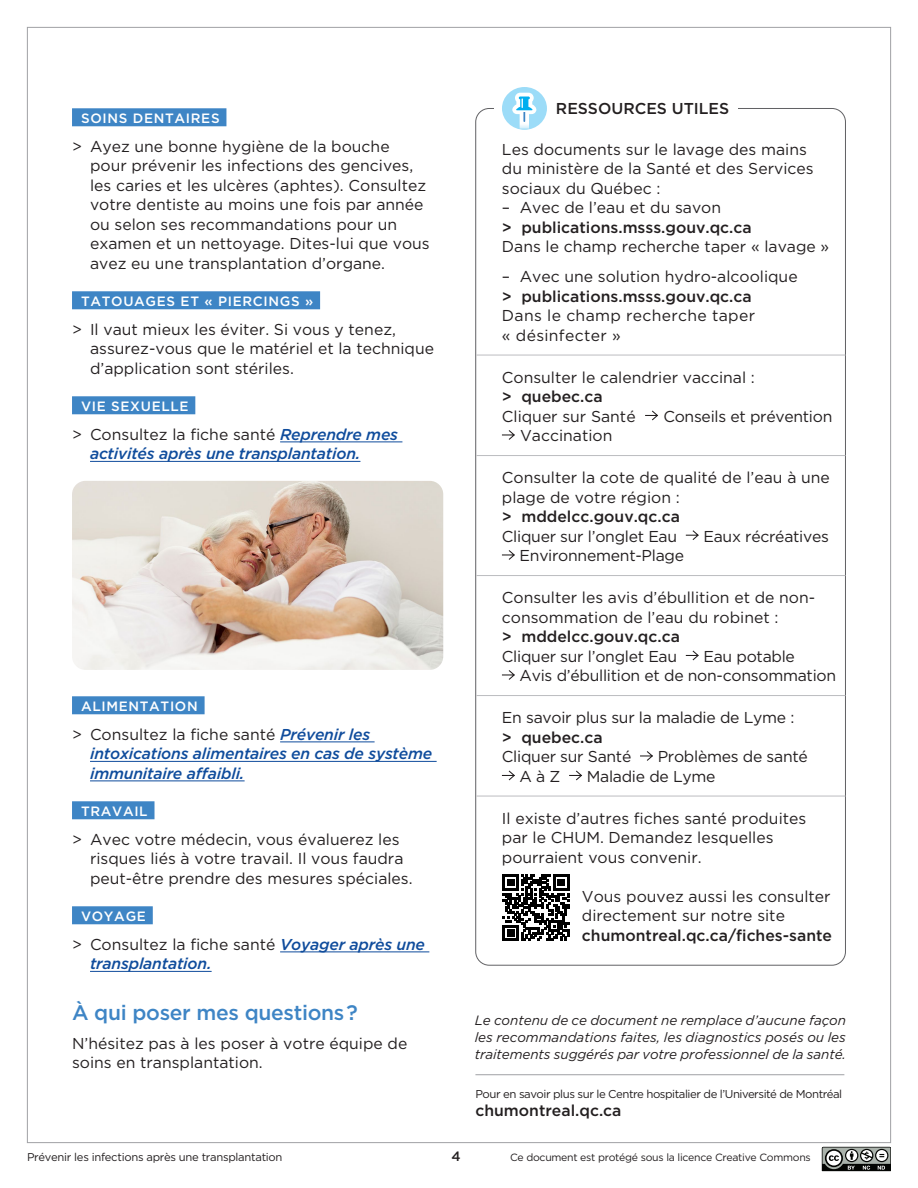
<style>
.page{position:relative;width:918px;height:1188px;background:#fff}
.page>*{position:absolute;margin:0;border:0;box-sizing:border-box;transform-origin:0 0}
.t1{font:500 21px "Gotham";letter-spacing:-.015em;color:#3e85c5}
.t2{font:15.75px/19.5px "Gotham";color:#231f20}
.t3{font:italic 500 15.75px/19.5px "Gotham";letter-spacing:-.015em;color:#0f4c9c}
.t4{font:500 15.75px "Gotham";color:#231f20}
.t5{font:15.75px/19.5px "Gotham";letter-spacing:.02em;color:#231f20}
.t6{font:italic 13.5px/17.4px "Gotham";letter-spacing:-.005em;color:#231f20;text-align:justify}
.t7{font:500 13.5px "Gotham";letter-spacing:.05em;color:#fff}
.t8{font:500 13.5px "Gotham";color:#231f20}
.t9{font:11.4px "Gotham";letter-spacing:-.04em;color:#231f20}
.t10{font:11.25px "Gotham";letter-spacing:-.025em;color:#231f20}
.t11{font:10.5px "Gotham";letter-spacing:-.025em;color:#231f20}
.s1{font-weight:400;font-style:normal;color:#231f20}
</style>
<div class="page">
<hr style="left:476px;top:355px;width:370px;height:1px;background:#bcbdc0">
<hr style="left:476px;top:455px;width:370px;height:1px;background:#bcbdc0">
<hr style="left:476px;top:575px;width:370px;height:1px;background:#bcbdc0">
<hr style="left:476px;top:695px;width:370px;height:1px;background:#bcbdc0">
<hr style="left:476px;top:796px;width:370px;height:1px;background:#bcbdc0">
<svg style="left:645px;top:411px;width:13px;height:9px"></svg>
<svg style="left:502px;top:430px;width:13px;height:10px"></svg>
<svg style="left:686px;top:530px;width:13px;height:10px"></svg>
<svg style="left:502px;top:550px;width:13px;height:10px"></svg>
<svg style="left:686px;top:651px;width:13px;height:9px"></svg>
<svg style="left:502px;top:670px;width:13px;height:10px"></svg>
<svg style="left:640px;top:751px;width:13px;height:10px"></svg>
<svg style="left:502px;top:771px;width:13px;height:9px"></svg>
<svg style="left:569px;top:771px;width:13px;height:9px"></svg>
<div style="left:72px;top:108px;width:154px;height:18px;background:#3e85c5"></div>
<div style="left:72px;top:291px;width:248px;height:18px;background:#3e85c5"></div>
<div style="left:72px;top:396px;width:123px;height:18px;background:#3e85c5"></div>
<hr style="left:280px;top:442px;width:122px;height:1px;background:#0f4c9c">
<hr style="left:90px;top:461px;width:270px;height:1px;background:#0f4c9c">
<div style="left:72px;top:696px;width:133px;height:18px;background:#3e85c5"></div>
<hr style="left:280px;top:742px;width:95px;height:1px;background:#0f4c9c">
<hr style="left:90px;top:761px;width:347px;height:1px;background:#0f4c9c">
<hr style="left:90px;top:781px;width:155px;height:1px;background:#0f4c9c">
<div style="left:72px;top:801px;width:83px;height:18px;background:#3e85c5"></div>
<div style="left:72px;top:906px;width:81px;height:18px;background:#3e85c5"></div>
<hr style="left:280px;top:952px;width:149px;height:1px;background:#0f4c9c">
<hr style="left:90px;top:971px;width:122px;height:1px;background:#0f4c9c">
<svg style="left:502px;top:87px;width:45px;height:43px"></svg>
<svg style="left:502px;top:874px;width:68px;height:67px"></svg>
<svg style="left:503px;top:875px;width:66px;height:66px"></svg>
<svg style="left:822px;top:1147px;width:69px;height:24px;background:#737673"></svg>
<hr style="left:475px;top:1074px;width:369px;height:1px;background:#a0a1a5">
<img style="left:72px;top:481px;width:371px;height:189px">
<p class="t7" style="left:81px;top:110px;width:140px">SOINS DENTAIRES</p>
<p class="t2" style="left:90px;top:136px;width:341px;text-indent:-18px">&gt; Ayez une bonne hygiène de la bouche pour prévenir les infections des gencives, les caries et les ulcères (aphtes). Consultez votre dentiste au moins une fois par année ou selon ses recommandations pour un examen et un nettoyage. Dites-lui que vous avez eu une transplantation d’organe.</p>
<p class="t7" style="left:81px;top:293px;width:234px">TATOUAGES ET « PIERCINGS »</p>
<p class="t2" style="left:90px;top:319px;width:346px;text-indent:-18px">&gt; Il vaut mieux les éviter. Si vous y tenez, assurez-vous que le matériel et la technique d’application sont stériles.</p>
<p class="t7" style="left:81px;top:398px;width:109px">VIE SEXUELLE</p>
<p class="t3" style="left:90px;top:424px;width:310px;text-indent:-18px"><span class="s1">&gt; Consultez la fiche santé</span> Reprendre mes activités après une transplantation.</p>
<p class="t7" style="left:81px;top:698px;width:118px">ALIMENTATION</p>
<p class="t3" style="left:90px;top:724px;width:344px;text-indent:-18px"><span class="s1">&gt; Consultez la fiche santé</span> Prévenir les intoxications alimentaires en cas de système immunitaire affaibli.</p>
<p class="t7" style="left:81px;top:803px;width:68px">TRAVAIL</p>
<p class="t2" style="left:90px;top:829px;width:324px;text-indent:-18px">&gt; Avec votre médecin, vous évaluerez les risques liés à votre travail. Il vous faudra peut-être prendre des mesures spéciales.</p>
<p class="t7" style="left:81px;top:908px;width:66px">VOYAGE</p>
<p class="t3" style="left:90px;top:934px;width:337px;text-indent:-18px"><span class="s1">&gt; Consultez la fiche santé</span> Voyager après une transplantation.</p>
<h1 class="t1" style="left:72px;top:999px;width:287px">À qui poser mes questions ?</h1>
<p class="t2" style="left:72px;top:1033px;width:337px">N’hésitez pas à les poser à votre équipe de soins en transplantation.</p>
<p class="t10" style="left:27px;top:1150px;width:257px">Prévenir les infections après une transplantation</p>
<p class="t8" style="left:451px;top:1147px;width:11px">4</p>
<p class="t4" style="left:556px;top:98px;width:175px">RESSOURCES UTILES</p>
<p class="t2" style="left:502px;top:139px;width:313px">Les documents sur le lavage des mains du ministère de la Santé et des Services sociaux du Québec :</p>
<p class="t2" style="left:502px;top:198px;width:221px">– Avec de l’eau et du savon</p>
<p class="t4" style="left:502px;top:217px;width:251px">&gt; publications.msss.gouv.qc.ca</p>
<p class="t2" style="left:502px;top:237px;width:329px">Dans le champ recherche taper « lavage »</p>
<p class="t2" style="left:502px;top:267px;width:297px">– Avec une solution hydro-alcoolique</p>
<p class="t4" style="left:502px;top:286px;width:251px">&gt; publications.msss.gouv.qc.ca</p>
<p class="t5" style="left:502px;top:306px;width:255px">Dans le champ recherche taper « désinfecter »</p>
<p class="t2" style="left:502px;top:367px;width:255px">Consulter le calendrier vaccinal :</p>
<p class="t4" style="left:502px;top:386px;width:102px">&gt; quebec.ca</p>
<p class="t2" style="left:502px;top:406px;width:135px">Cliquer sur Santé</p>
<p class="t2" style="left:663px;top:406px;width:171px">Conseils et prévention</p>
<p class="t2" style="left:520px;top:426px;width:94px">Vaccination</p>
<p class="t2" style="left:502px;top:468px;width:329px">Consulter la cote de qualité de l’eau à une plage de votre région :</p>
<p class="t4" style="left:502px;top:506px;width:180px">&gt; mddelcc.gouv.qc.ca</p>
<p class="t2" style="left:502px;top:526px;width:177px">Cliquer sur l’onglet Eau</p>
<p class="t2" style="left:704px;top:526px;width:127px">Eaux récréatives</p>
<p class="t2" style="left:520px;top:546px;width:166px">Environnement-Plage</p>
<p class="t2" style="left:502px;top:588px;width:315px">Consulter les avis d’ébullition et de non&shy;consommation de l’eau du robinet :</p>
<p class="t4" style="left:502px;top:626px;width:180px">&gt; mddelcc.gouv.qc.ca</p>
<p class="t2" style="left:502px;top:646px;width:177px">Cliquer sur l’onglet Eau</p>
<p class="t2" style="left:520px;top:646px;width:318px;text-indent:184px">Eau potable<br>Avis d’ébullition et de non-consommation</p>
<p class="t2" style="left:502px;top:708px;width:294px">En savoir plus sur la maladie de Lyme :</p>
<p class="t4" style="left:502px;top:727px;width:102px">&gt; quebec.ca</p>
<p class="t2" style="left:502px;top:747px;width:131px">Cliquer sur Santé</p>
<p class="t2" style="left:658px;top:747px;width:152px">Problèmes de santé</p>
<p class="t2" style="left:520px;top:766px;width:42px">A à Z</p>
<p class="t2" style="left:587px;top:766px;width:130px">Maladie de Lyme</p>
<p class="t2" style="left:502px;top:808px;width:306px">Il existe d’autres fiches santé produites par le CHUM. Demandez lesquelles pourraient vous convenir.</p>
<p class="t2" style="left:582px;top:886px;width:250px">Vous pouvez aussi les consulter directement sur notre site</p>
<p class="t4" style="left:582px;top:925px;width:252px">chumontreal.qc.ca/fiches-sante</p>
<p class="t6" style="left:475px;top:1011px;width:373px">Le contenu de ce document ne remplace d’aucune façon les recommandations faites, les diagnostics posés ou les traitements suggérés par votre professionnel de la santé.</p>
<p class="t9" style="left:475px;top:1087px;width:368px">Pour en savoir plus sur le Centre hospitalier de l’Université de Montréal</p>
<p class="t4" style="left:475px;top:1100px;width:148px">chumontreal.qc.ca</p>
<p class="t11" style="left:510px;top:1151px;width:302px">Ce document est protégé sous la licence Creative Commons</p>
</div>
